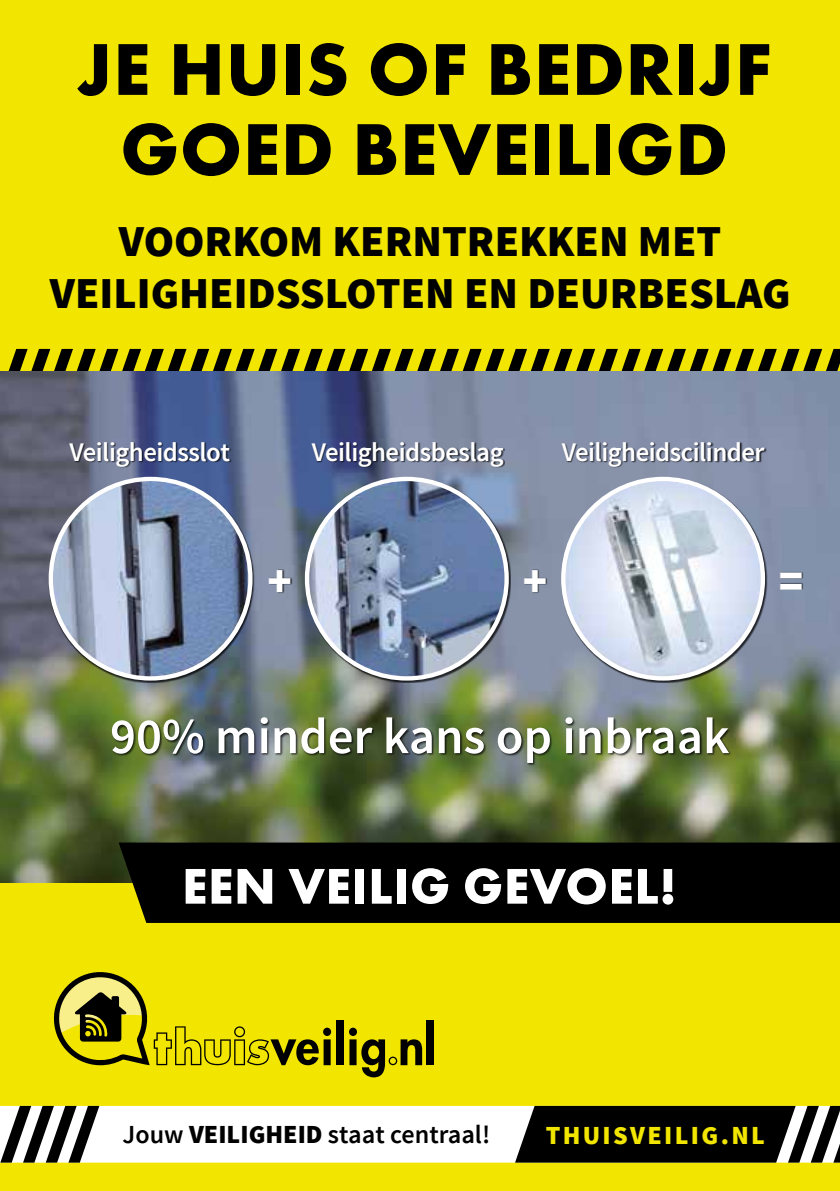
<style>
.page{position:relative;width:840px;height:1191px;background:#fff}
.page>*{position:absolute;margin:0;border:0;box-sizing:border-box;transform-origin:0 0}
.t1{font:700 76px/80px "Futura PT";letter-spacing:.01em;color:#000;text-align:center}
.t2{font:700 52px "Futura PT";letter-spacing:.01em;color:#fff}
.t3{font:600 50.6px "Source Sans Pro";color:#fff}
.t4{font:900 45.4px "Source Sans Pro";color:#fff}
.t5{font:900 44px/52px "Source Sans Pro";color:#000;text-align:center}
.t6{font:600 26.8px "Source Sans Pro";letter-spacing:-.02em;color:#fff}
.t7{font:600 26px "Source Sans Pro";color:#000}
.t8{font:900 26px "Source Sans Pro";letter-spacing:.09em;color:#f2e600}
.s1{font-weight:900}
</style>
<div class="page">
<div style="left:0;top:0;width:839px;height:1191px;background:#f2e600"></div>
<div style="left:0;top:1106px;width:839px;height:56px;background:#fff"></div>
<svg style="left:0;top:1106px;width:99px;height:56px"></svg>
<svg style="left:515px;top:1106px;width:324px;height:56px;background:#1f1f1f"></svg>
<svg style="left:9px;top:349px;width:830px;height:22px"></svg>
<div style="left:426px;top:1020px;width:7px;height:45px;background:#000"></div>
<div style="left:336px;top:1020px;width:7px;height:45px;background:#000"></div>
<svg style="left:349px;top:1027px;width:73px;height:50px"></svg>
<svg style="left:54px;top:972px;width:277px;height:93px"></svg>
<img style="left:0;top:371px;width:839px;height:511px">
<div style="left:118px;top:842px;width:721px;height:81px;background:#000"></div>
<div style="left:304px;top:477px;width:206px;height:205px;background:#000;opacity:.75"></div>
<img style="left:307px;top:479px;width:199px;height:199px;border-radius:100px">
<div style="left:305px;top:477px;width:203px;height:203px;border:4px solid #fff;border-radius:50%"></div>
<div style="left:560px;top:477px;width:206px;height:205px;background:#000;opacity:.75"></div>
<img style="left:563px;top:479px;width:199px;height:199px;border-radius:100px">
<div style="left:561px;top:477px;width:203px;height:203px;border:4px solid #fff;border-radius:50%"></div>
<div style="left:48px;top:477px;width:206px;height:205px;background:#000;opacity:.75"></div>
<img style="left:51px;top:479px;width:199px;height:199px;border-radius:100px">
<div style="left:49px;top:477px;width:203px;height:203px;border:4px solid #fff;border-radius:50%"></div>
<div style="left:524px;top:569px;width:23px;height:24px;background:#000;opacity:.75"></div>
<div style="left:780px;top:572px;width:23px;height:18px;background:#000;opacity:.75"></div>
<div style="left:269px;top:569px;width:23px;height:24px;background:#000;opacity:.75"></div>
<div style="left:111px;top:717px;width:620px;height:49px;background:#000;opacity:.75"></div>
<div style="left:69px;top:443px;width:162px;height:25px;background:#000;opacity:.75"></div>
<div style="left:311px;top:443px;width:194px;height:25px;background:#000;opacity:.75"></div>
<div style="left:560px;top:443px;width:206px;height:25px;background:#000;opacity:.75"></div>
<h1 class="t1" style="left:77px;top:28px;width:696px">JE HUIS OF BEDRIJF<br>GOED BEVEILIGD</h1>
<h3 class="t5" style="left:50px;top:217px;width:741px">VOORKOM KERNTREKKEN MET<br>VEILIGHEIDSSLOTEN EN DEURBESLAG</h3>
<p class="t6" style="left:69px;top:435px;width:162px">Veiligheidsslot</p>
<p class="t6" style="left:311px;top:435px;width:193px">Veiligheidsbeslag</p>
<p class="t6" style="left:561px;top:435px;width:204px">Veiligheidscilinder</p>
<h3 class="t4" style="left:267px;top:551px;width:26px">+</h3>
<h3 class="t4" style="left:522px;top:551px;width:26px">+</h3>
<h3 class="t4" style="left:778px;top:551px;width:26px">=</h3>
<h3 class="t3" style="left:110px;top:704px;width:620px">90% minder kans op inbraak</h3>
<h2 class="t2" style="left:182px;top:852px;width:496px">EEN VEILIG GEVOEL!</h2>
<p class="t7" style="left:123px;top:1118px;width:369px">Jouw <span class="s1">VEILIGHEID</span> staat centraal!</p>
<p class="t8" style="left:545px;top:1118px;width:221px">THUISVEILIG.NL</p>
</div>
